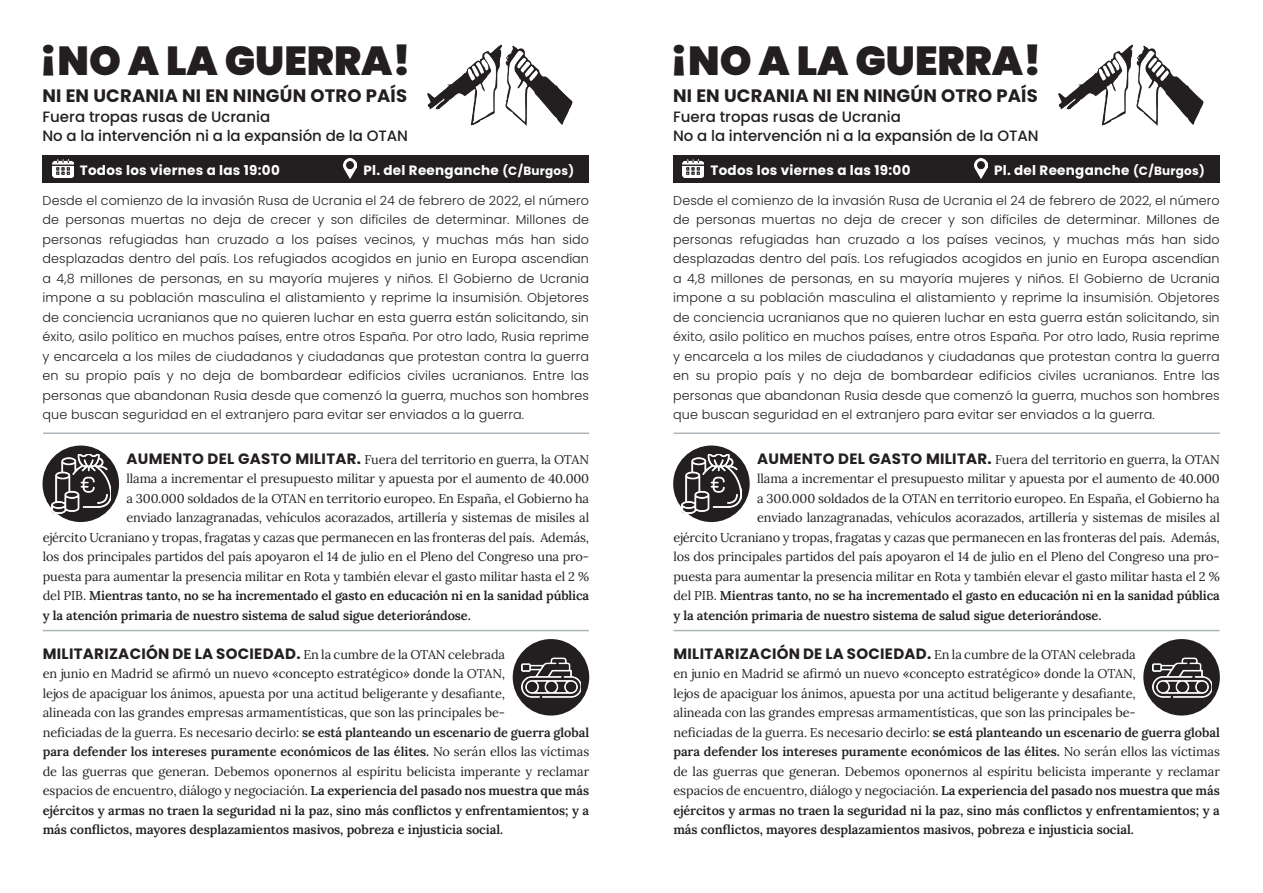
<style>
.page{position:relative;width:1263px;height:893px;background:#fff}
.page>*{position:absolute;margin:0;border:0;box-sizing:border-box;transform-origin:0 0}
.t1{font:900 40.5px "Poppins";color:#231f20}
.t2{font:700 18px "Poppins";letter-spacing:.01em;color:#231f20}
.t3{font:500 15px/19.5px "Poppins";letter-spacing:-.005em;color:#231f20}
.Intertítulo{font:700 15px "Poppins";letter-spacing:.02em;color:#231f20}
.t4{font:700 13.5px "Poppins";letter-spacing:.02em;color:#fff}
.Intertítulo-2{font:12.75px/19.5px "Lora";letter-spacing:-.01em;color:#231f20}
.Subtitulo{font:300 12.75px/19.5px "Poppins";letter-spacing:.005em;color:#231f20;text-align:justify}
.Intertítulo-3{font:600 12.75px "Lora";letter-spacing:-.01em;color:#231f20}
.s1{font-size:12px}
.s2{font-family:"Poppins";font-weight:700;font-size:15px}
.s3{font-weight:400}
.s4{font-family:"Lora";font-weight:400;font-size:12.75px}
.s5{font-weight:600}
</style>
<div class="page">
<img style="left:427px;top:44px;width:146px;height:82px">
<div style="left:43px;top:155px;width:546px;height:28px;background:#231f20"></div>
<img style="left:52px;top:160px;width:21px;height:17px">
<img style="left:343px;top:159px;width:14px;height:19px">
<div style="left:43px;top:446px;width:76px;height:76px;background:#231f20;border-radius:50%"></div>
<img style="left:51px;top:454px;width:59px;height:59px">
<hr style="left:43px;top:432px;width:546px;height:2px;background:#afb6bb">
<div style="left:513px;top:639px;width:76px;height:77px;background:#231f20;border-radius:50%"></div>
<img style="left:521px;top:648px;width:60px;height:59px">
<hr style="left:43px;top:630px;width:546px;height:1px;background:#afb6bb">
<img style="left:1058px;top:44px;width:146px;height:82px">
<div style="left:673px;top:155px;width:546px;height:28px;background:#231f20"></div>
<img style="left:683px;top:160px;width:21px;height:17px">
<img style="left:974px;top:159px;width:13px;height:19px">
<div style="left:673px;top:446px;width:77px;height:76px;background:#231f20;border-radius:50%"></div>
<img style="left:682px;top:454px;width:59px;height:59px">
<hr style="left:674px;top:432px;width:546px;height:2px;background:#afb6bb">
<div style="left:1143px;top:639px;width:77px;height:77px;background:#231f20;border-radius:50%"></div>
<img style="left:1152px;top:648px;width:59px;height:59px">
<hr style="left:673px;top:630px;width:546px;height:1px;background:#afb6bb">
<p class="t1" style="left:39px;top:38px;width:373px">¡NO A LA GUERRA!</p>
<p class="t2" style="left:43px;top:86px;width:366px">NI EN UCRANIA NI EN NINGÚN OTRO PAÍS</p>
<p class="t3" style="left:43px;top:107px;width:367px">Fuera tropas rusas de Ucrania<br>No a la intervención ni a la expansión de la OTAN</p>
<p class="t4" style="left:80px;top:163px;width:202px">Todos los viernes a las 19:00</p>
<p class="t4" style="left:363px;top:163px;width:212px">Pl. del Reenganche <span class="s1">(C/Burgos)</span></p>
<p class="Subtitulo" style="left:43px;top:191px;width:548px">Desde el comienzo de la invasión Rusa de Ucrania el 24 de febrero de 2022, el número de personas muertas no deja de crecer y son difíciles de determinar. Millones de personas refugiadas han cruzado a los países vecinos, y muchas más han sido desplazadas dentro del país. Los refugiados acogidos en junio en Europa ascendían a 4,8 millones de personas, en su mayoría mujeres y niños. El Gobierno de Ucrania impone a su población masculina el alistamiento y reprime la insumisión. Objetores de conciencia ucranianos que no quieren luchar en esta guerra están solicitando, sin éxito, asilo político en muchos países, entre otros España. Por otro lado, Rusia reprime y encarcela a los miles de ciudadanos y ciudadanas que protestan contra la guerra en su propio país y no deja de bombardear edificios civiles ucranianos. Entre las personas que abandonan Rusia desde que comenzó la guerra, muchos son hombres que buscan seguridad en el extranjero para evitar ser enviados a la guerra.</p>
<p class="Intertítulo-2" style="left:127px;top:448px;width:464px"><span class="s2">AUMENTO DEL GASTO MILITAR.</span> Fuera del territorio en guerra, la OTAN</p>
<p class="Intertítulo-2" style="left:127px;top:468px;width:464px">llama a incrementar el presupuesto militar y apuesta por el aumento de 40.000</p>
<p class="Intertítulo-2" style="left:127px;top:487px;width:464px">a 300.000 soldados de la OTAN en territorio europeo. En España, el Gobierno ha</p>
<p class="Intertítulo-2" style="left:127px;top:507px;width:464px">enviado lanzagranadas, vehículos acorazados, artillería y sistemas de misiles al</p>
<p class="Intertítulo-2" style="left:43px;top:526px;width:548px">ejército Ucraniano y tropas, fragatas y cazas que permanecen en las fronteras del país. Además,</p>
<p class="Intertítulo-2" style="left:43px;top:546px;width:548px">los dos principales partidos del país apoyaron el 14 de julio en el Pleno del Congreso una pro-</p>
<p class="Intertítulo-2" style="left:43px;top:565px;width:548px">puesta para aumentar la presencia militar en Rota y también elevar el gasto militar hasta el 2 %</p>
<p class="Intertítulo-3" style="left:43px;top:586px;width:548px"><span class="s3">del PIB.</span> Mientras tanto, no se ha incrementado el gasto en educación ni en la sanidad pública</p>
<p class="Intertítulo-3" style="left:43px;top:605px;width:429px">y la atención primaria de nuestro sistema de salud sigue deteriorándose.</p>
<p class="Intertítulo" style="left:43px;top:645px;width:464px">MILITARIZACIÓN DE LA SOCIEDAD. <span class="s4">En la cumbre de la OTAN celebrada</span></p>
<p class="Intertítulo-2" style="left:43px;top:663px;width:548px">en junio en Madrid se afirmó un nuevo «concepto estratégico» donde la OTAN,<br>lejos de apaciguar los ánimos, apuesta por una actitud beligerante y desafiante,<br>alineada con las grandes empresas armamentísticas, que son las principales be-<br>neficiadas de la guerra. Es necesario decirlo: <span class="s5">se está planteando un escenario de guerra global para defender los intereses puramente económicos de las élites.</span> No serán ellos las víctimas de las guerras que generan. Debemos oponernos al espíritu belicista imperante y reclamar espacios de encuentro, diálogo y negociación. <span class="s5">La experiencia del pasado nos muestra que más ejércitos y armas no traen la seguridad ni la paz, sino más conflictos y enfrentamientos; y a más conflictos, mayores desplazamientos masivos, pobreza e injusticia social.</span></p>
<p class="t1" style="left:670px;top:38px;width:373px">¡NO A LA GUERRA!</p>
<p class="t2" style="left:673px;top:86px;width:366px">NI EN UCRANIA NI EN NINGÚN OTRO PAÍS</p>
<p class="t3" style="left:673px;top:107px;width:367px">Fuera tropas rusas de Ucrania<br>No a la intervención ni a la expansión de la OTAN</p>
<p class="t4" style="left:710px;top:163px;width:202px">Todos los viernes a las 19:00</p>
<p class="t4" style="left:994px;top:163px;width:212px">Pl. del Reenganche <span class="s1">(C/Burgos)</span></p>
<p class="Subtitulo" style="left:673px;top:191px;width:548px">Desde el comienzo de la invasión Rusa de Ucrania el 24 de febrero de 2022, el número de personas muertas no deja de crecer y son difíciles de determinar. Millones de personas refugiadas han cruzado a los países vecinos, y muchas más han sido desplazadas dentro del país. Los refugiados acogidos en junio en Europa ascendían a 4,8 millones de personas, en su mayoría mujeres y niños. El Gobierno de Ucrania impone a su población masculina el alistamiento y reprime la insumisión. Objetores de conciencia ucranianos que no quieren luchar en esta guerra están solicitando, sin éxito, asilo político en muchos países, entre otros España. Por otro lado, Rusia reprime y encarcela a los miles de ciudadanos y ciudadanas que protestan contra la guerra en su propio país y no deja de bombardear edificios civiles ucranianos. Entre las personas que abandonan Rusia desde que comenzó la guerra, muchos son hombres que buscan seguridad en el extranjero para evitar ser enviados a la guerra.</p>
<p class="Intertítulo-2" style="left:757px;top:448px;width:464px"><span class="s2">AUMENTO DEL GASTO MILITAR.</span> Fuera del territorio en guerra, la OTAN</p>
<p class="Intertítulo-2" style="left:757px;top:468px;width:464px">llama a incrementar el presupuesto militar y apuesta por el aumento de 40.000</p>
<p class="Intertítulo-2" style="left:757px;top:487px;width:464px">a 300.000 soldados de la OTAN en territorio europeo. En España, el Gobierno ha</p>
<p class="Intertítulo-2" style="left:757px;top:507px;width:464px">enviado lanzagranadas, vehículos acorazados, artillería y sistemas de misiles al</p>
<p class="Intertítulo-2" style="left:673px;top:526px;width:548px">ejército Ucraniano y tropas, fragatas y cazas que permanecen en las fronteras del país. Además,</p>
<p class="Intertítulo-2" style="left:673px;top:546px;width:548px">los dos principales partidos del país apoyaron el 14 de julio en el Pleno del Congreso una pro-</p>
<p class="Intertítulo-2" style="left:673px;top:565px;width:548px">puesta para aumentar la presencia militar en Rota y también elevar el gasto militar hasta el 2 %</p>
<p class="Intertítulo-3" style="left:673px;top:586px;width:548px"><span class="s3">del PIB.</span> Mientras tanto, no se ha incrementado el gasto en educación ni en la sanidad pública</p>
<p class="Intertítulo-3" style="left:673px;top:605px;width:429px">y la atención primaria de nuestro sistema de salud sigue deteriorándose.</p>
<p class="Intertítulo" style="left:673px;top:645px;width:464px">MILITARIZACIÓN DE LA SOCIEDAD. <span class="s4">En la cumbre de la OTAN celebrada</span></p>
<p class="Intertítulo-2" style="left:673px;top:663px;width:548px">en junio en Madrid se afirmó un nuevo «concepto estratégico» donde la OTAN,<br>lejos de apaciguar los ánimos, apuesta por una actitud beligerante y desafiante,<br>alineada con las grandes empresas armamentísticas, que son las principales be-<br>neficiadas de la guerra. Es necesario decirlo: <span class="s5">se está planteando un escenario de guerra global para defender los intereses puramente económicos de las élites.</span> No serán ellos las víctimas de las guerras que generan. Debemos oponernos al espíritu belicista imperante y reclamar espacios de encuentro, diálogo y negociación. <span class="s5">La experiencia del pasado nos muestra que más ejércitos y armas no traen la seguridad ni la paz, sino más conflictos y enfrentamientos; y a más conflictos, mayores desplazamientos masivos, pobreza e injusticia social.</span></p>
</div>
